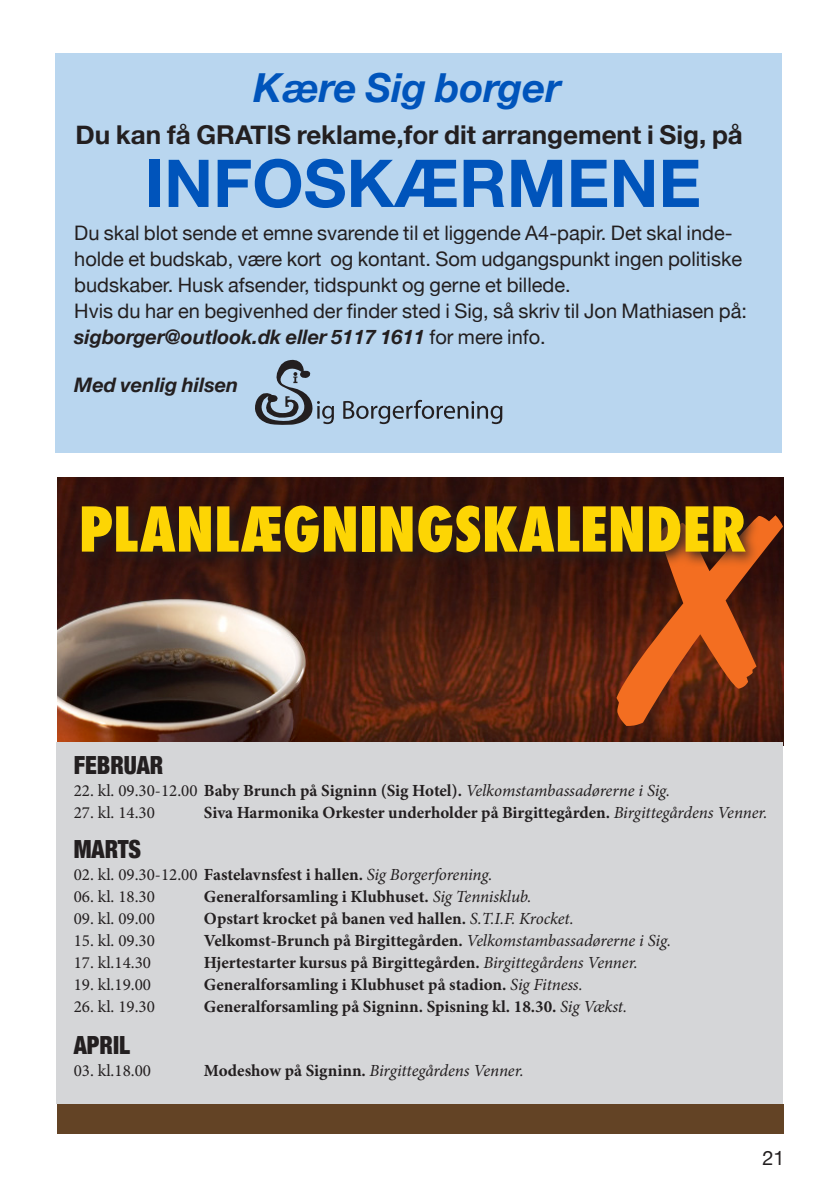
<style>
.page{position:relative;width:840px;height:1191px;background:#fff}
.page>*{position:absolute;margin:0;border:0;box-sizing:border-box;transform-origin:0 0}
.t1{font:700 66px "Helvetica Neue";color:#0054bb}
.brød{font:800 condensed 60px "Futura";color:#fdd504}
.brødtekst_helvetica{font:italic 700 40px "Helvetica Neue";color:#0054bb}
.brødtekst_helvetica-2{font:700 26px "Helvetica Neue";color:#231f20}
.Brød{font:900 condensed 25px "Helvetica Neue";color:#231f20;scale:.94 1}
.brødtekst_helvetica-3{font:20px/26px "Helvetica Neue";color:#231f20}
.brødtekst_helvetica-4{font:italic 700 20px "Helvetica Neue";color:#231f20}
.Brød-2{font:700 17px "Minion Pro";color:#231f20}
.Brød-3{font:17px "Minion Pro";color:#231f20}
.Brød-4{font:italic 17px "Minion Pro";letter-spacing:-.005em;color:#231f20}
.s1{font-weight:400;font-style:normal}
.s2{font-weight:400}
.s3{font-weight:400;font-style:italic}
.s4{font-weight:700;font-style:normal}
</style>
<div class="page">
<div style="left:55px;top:53px;width:726px;height:400px;background:#b9d6ef"></div>
<svg style="left:343px;top:400px;width:159px;height:24px"></svg>
<svg style="left:255px;top:359px;width:79px;height:66px"></svg>
<img style="left:57px;top:478px;width:726px;height:268px">
<div style="left:56px;top:742px;width:726px;height:362px;background:#d5d6d8"></div>
<svg style="left:73px;top:498px;width:686px;height:70px;background:#2d1613"></svg>
<div style="left:57px;top:1104px;width:726px;height:30px;background:#634325"></div>
<svg style="left:616px;top:512px;width:166px;height:213px;background:#471b0e"></svg>
<p class="brødtekst_helvetica" style="left:253px;top:57px;width:308px">Kære Sig borger</p>
<p class="brødtekst_helvetica-2" style="left:75px;top:114px;width:668px">Du kan få GRATIS reklame,for dit arrangement i Sig, på</p>
<p class="t1" style="left:144px;top:132px;width:558px">INFOSKÆRMENE</p>
<p class="brødtekst_helvetica-3" style="left:74px;top:221px;width:669px">Du skal blot sende et emne svarende til et liggende A4-papir. Det skal inde&shy;holde et budskab, være kort og kontant. Som udgangspunkt ingen politiske budskaber. Husk afsender, tidspunkt og gerne et billede.</p>
<p class="brødtekst_helvetica-3" style="left:74px;top:299px;width:673px">Hvis du har en begivenhed der finder sted i Sig, så skriv til Jon Mathiasen på:</p>
<p class="brødtekst_helvetica-4" style="left:74px;top:321px;width:473px">sigborger@outlook.dk eller 5117 1611 <span class="s1">for mere info.</span></p>
<p class="brødtekst_helvetica-4" style="left:74px;top:369px;width:166px">Med venlig hilsen</p>
<p class="brød" style="left:79px;top:488px;width:669px">PLANLÆGNINGSKALENDER</p>
<p class="Brød" style="left:74px;top:745px;width:97px">FEBRUAR</p>
<p class="Brød-2" style="left:74px;top:779px;width:597px"><span class="s2">22. kl. 09.30-12.00</span> Baby Brunch på Signinn (Sig Hotel). <span class="s3">Velkomstambassadørerne i Sig.</span></p>
<p class="Brød-3" style="left:74px;top:801px;width:83px">27. kl. 14.30</p>
<p class="Brød-2" style="left:204px;top:801px;width:565px">Siva Harmonika Orkester underholder på Birgittegården. <span class="s3">Birgittegårdens Venner.</span></p>
<p class="Brød" style="left:74px;top:829px;width:73px">MARTS</p>
<p class="Brød-2" style="left:74px;top:863px;width:420px"><span class="s2">02. kl. 09.30-12.00</span> Fastelavnsfest i hallen. <span class="s3">Sig Borgerforening.</span></p>
<p class="Brød-3" style="left:74px;top:885px;width:83px">06. kl. 18.30</p>
<p class="Brød-2" style="left:204px;top:885px;width:329px">Generalforsamling i Klubhuset. <span class="s3">Sig Tennisklub.</span></p>
<p class="Brød-3" style="left:74px;top:907px;width:83px">09. kl. 09.00</p>
<p class="Brød-2" style="left:204px;top:907px;width:371px">Opstart krocket på banen ved hallen. <span class="s3">S.T.I.F. Krocket.</span></p>
<p class="Brød-3" style="left:74px;top:929px;width:83px">15. kl. 09.30</p>
<p class="Brød-2" style="left:204px;top:929px;width:468px">Velkomst-Brunch på Birgittegården. <span class="s3">Velkomstambassadørerne i Sig.</span></p>
<p class="Brød-3" style="left:74px;top:951px;width:79px">17. kl.14.30</p>
<p class="Brød-2" style="left:204px;top:951px;width:435px">Hjertestarter kursus på Birgittegården. <span class="s3">Birgittegårdens Venner.</span></p>
<p class="Brød-3" style="left:74px;top:973px;width:79px">19. kl.19.00</p>
<p class="Brød-2" style="left:204px;top:973px;width:380px">Generalforsamling i Klubhuset på stadion. <span class="s3">Sig Fitness.</span></p>
<p class="Brød-3" style="left:74px;top:995px;width:83px">26. kl. 19.30</p>
<p class="Brød-2" style="left:204px;top:995px;width:424px">Generalforsamling på Signinn. Spisning kl. 18.30. <span class="s3">Sig Vækst.</span></p>
<p class="Brød" style="left:74px;top:1025px;width:61px">APRIL</p>
<p class="Brød-3" style="left:74px;top:1059px;width:79px">03. kl.18.00</p>
<p class="Brød-4" style="left:204px;top:1059px;width:321px"><span class="s4">Modeshow på Signinn.</span> Birgittegårdens Venner.</p>
<p class="brødtekst_helvetica-3" style="left:762px;top:1145px;width:24px">21</p>
</div>
